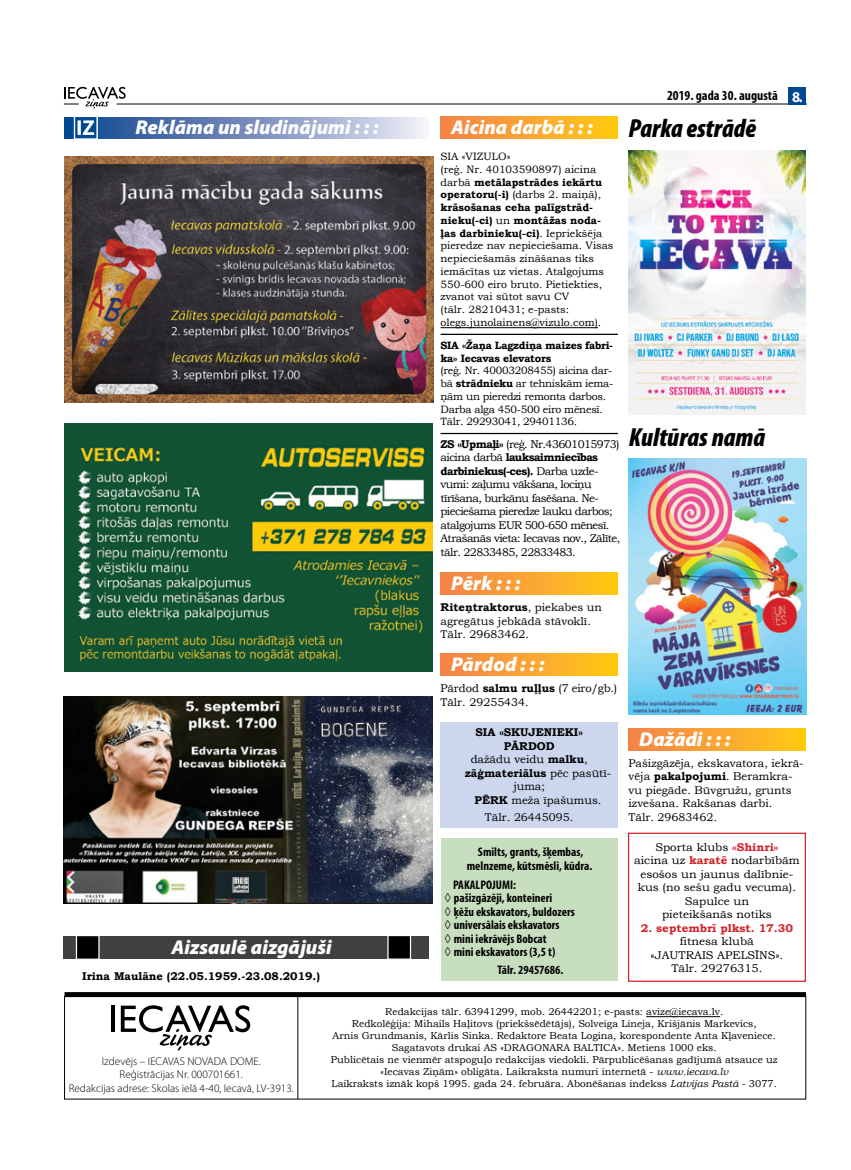
<style>
.page{position:relative;width:851px;height:1170px;background:#fff}
.page>*{position:absolute;margin:0;border:0;box-sizing:border-box;transform-origin:0 0}
.t1{font:italic 900 condensed 26.25px "Myriad Pro";color:#000}
.t2{font:italic 900 20px "Myriad Pro";color:#fff}
.t3{font:700 15px "Myriad Pro";color:#fff}
.t4{font:700 condensed 13.75px "Myriad Pro";color:#000}
.t5{font:700 condensed 12.5px/13.5px "Myriad Pro";color:#000;text-align:center}
.t6{font:11.25px/13.5px "Bookman Old Style";color:#000}
.t7{font:11.25px/13.5px "Bookman Old Style";letter-spacing:-.05em;color:#000}
.t8{font:300 11.25px/13.5px "Myriad Pro";color:#000;text-align:center}
.t9{font:700 11.25px "Bookman Old Style";color:#000}
.t10{font:700 11.25px "Bookman Old Style";color:#d2232a}
.t11{font:10.62px/12.8px "Bookman Old Style";color:#000}
.t12{font:10.62px/12.8px "Bookman Old Style";letter-spacing:-.025em;color:#000}
.t13{font:700 10.62px/12.8px "Bookman Old Style";letter-spacing:-.025em;color:#000}
.t14{font:10px/12px "Bookman Old Style";color:#000;text-align:center}
.s1{font-weight:700}
.s2{font-weight:400}
.s3{font-family:"Bookman Old Style";font-weight:400;font-stretch:normal}
.s4{font-weight:700;color:#d2232a}
.s5{font-style:italic}
</style>
<div class="page">
<hr style="left:117px;top:104px;width:689px;height:1px;background:#000">
<svg style="left:64px;top:87px;width:62px;height:22px"></svg>
<div style="left:788px;top:87px;width:18px;height:18px;background:#004990"></div>
<hr style="left:297px;top:996px;width:1px;height:102px;background:#000">
<hr style="left:111px;top:1005px;width:4px;height:26px;background:#000">
<svg style="left:121px;top:1005px;width:129px;height:45px"></svg>
<hr style="left:646px;top:1016px;width:74px;height:1px;background:#000">
<div style="left:64px;top:992px;width:741px;height:5px;background:#000"></div>
<svg style="left:64px;top:117px;width:361px;height:21px;background:#7f94c1"></svg>
<svg style="left:73px;top:117px;width:25px;height:22px"></svg>
<div style="left:440px;top:117px;width:178px;height:21px;background:linear-gradient(to right,#f5824c,#ffca15)"></div>
<div style="left:440px;top:572px;width:178px;height:22px;background:linear-gradient(to right,#f5824c,#ffca15)"></div>
<div style="left:441px;top:838px;width:177px;height:142px;background:#c7dfbf"></div>
<div style="left:440px;top:653px;width:177px;height:22px;background:linear-gradient(to right,#f5824c,#ffca15)"></div>
<div style="left:64px;top:936px;width:365px;height:22px;background:#404042"></div>
<svg style="left:75px;top:936px;width:25px;height:23px"></svg>
<svg style="left:386px;top:936px;width:25px;height:23px"></svg>
<hr style="left:440px;top:433px;width:178px;height:1px;background:#000">
<hr style="left:440px;top:334px;width:178px;height:1px;background:#000">
<div style="left:628px;top:728px;width:177px;height:22px;background:linear-gradient(to right,#f5824c,#ffca15)"></div>
<div style="left:628px;top:832px;width:177px;height:149px;border:1px solid #d2232a"></div>
<div style="left:440px;top:721px;width:177px;height:106px;background:#ccd7ee"></div>
<img style="left:628px;top:151px;width:177px;height:263px">
<img style="left:64px;top:423px;width:369px;height:248px">
<img style="left:628px;top:458px;width:178px;height:256px">
<hr style="left:440px;top:327px;width:157px;height:1px;background:#000">
<img style="left:64px;top:156px;width:369px;height:246px">
<img style="left:64px;top:696px;width:368px;height:207px">
<h2 class="t2" style="left:135px;top:116px;width:245px">Reklāma un sludinājumi : : :</h2>
<h2 class="t2" style="left:171px;top:935px;width:162px">Aizsaulē aizgājuši</h2>
<p class="t9" style="left:82px;top:967px;width:239px">Irina Maulāne (22.05.1959.-23.08.2019.)</p>
<h2 class="t2" style="left:451px;top:116px;width:143px">Aicina darbā : : :</h2>
<p class="t11" style="left:440px;top:150px;width:174px">SIA «VIZULO»<br>(reģ. Nr. 40103590897) aicina darbā <span class="s1">metālapstrādes iekārtu operatoru(-i)</span> (darbs 2. maiņā), <span class="s1">krāsošanas ceha palīgstrād&shy;nieku(-ci)</span> un <span class="s1">montāžas noda&shy;ļas darbinieku(-ci)</span>. Iepriekšēja pieredze nav nepieciešama. Visas nepieciešamās zināšanas tiks iemācītas uz vietas. Atalgojums<br>550-600 eiro bruto. Pietiekties, zvanot vai sūtot savu CV<br>(tālr. 28210431; e-pasts: olegs.junolainens@vizulo.com).</p>
<p class="t13" style="left:440px;top:339px;width:174px">SIA «Žaņa Lagzdiņa maizes fabri&shy;ka» Iecavas elevators</p>
<p class="t12" style="left:440px;top:364px;width:174px">(reģ. Nr. 40003208455) aicina dar&shy;bā <span class="s1">strādnieku</span> ar tehniskām iema&shy;ņām un pieredzi remonta darbos.<br>Darba alga 450-500 eiro mēnesī.<br>Tālr. 29293041, 29401136.</p>
<p class="t7" style="left:440px;top:437px;width:181px"><span class="s1">ZS «Upmaļi»</span> (reģ. Nr.43601015973) aicina darbā <span class="s1">lauksaimniecības darbiniekus(-ces).</span> Darba uzde&shy;vumi: zaļumu vākšana, lociņu tīrīšana, burkānu fasēšana. Ne&shy;pieciešama pieredze lauku darbos; atalgojums EUR 500-650 mēnesī.<br>Atrašanās vieta: Iecavas nov., Zālīte, tālr. 22833485, 22833483.</p>
<h2 class="t2" style="left:451px;top:571px;width:70px">Pērk : : :</h2>
<p class="t6" style="left:440px;top:600px;width:163px"><span class="s1">Riteņtraktorus</span>, piekabes un agregātus jebkādā stāvoklī.<br>Tālr. 29683462.</p>
<h2 class="t2" style="left:451px;top:652px;width:95px">Pārdod : : :</h2>
<p class="t6" style="left:440px;top:681px;width:178px">Pārdod <span class="s1">salmu ruļļus</span> (7 eiro/gb.)<br>Tālr. 29255434.</p>
<h3 class="t4" style="left:667px;top:87px;width:112px">2019. gada 30. augustā</h3>
<h1 class="t1" style="left:628px;top:114px;width:129px">Parka estrādē</h1>
<h1 class="t1" style="left:628px;top:423px;width:138px">Kultūras namā</h1>
<h3 class="t3" style="left:792px;top:87px;width:12px">8.</h3>
<p class="t9" style="left:475px;top:724px;width:109px">SIA «SKUJENIEKI»</p>
<p class="t9" style="left:503px;top:738px;width:52px">PĀRDOD</p>
<p class="t6" style="left:470px;top:752px;width:119px">dažādu veidu <span class="s1">malku</span>,</p>
<p class="t9" style="left:464px;top:765px;width:148px">zāģmateriālus <span class="s2">pēc pasūtī-</span></p>
<p class="t6" style="left:513px;top:779px;width:33px">juma;</p>
<p class="t6" style="left:474px;top:793px;width:128px"><span class="s1">PĒRK</span> meža īpašumus.</p>
<p class="t6" style="left:485px;top:810px;width:90px">Tālr. 26445095.</p>
<p class="t5" style="left:466px;top:844px;width:127px">Smilts, grants, šķembas, melnzeme, kūtsmēsli, kūdra.</p>
<p class="t5" style="left:444px;top:877px;width:132px;text-align:left;text-indent:8px">PAKALPOJUMI:<br><span class="s3">◊</span> pašizgāzēji, konteineri<br><span class="s3">◊</span> ķēžu ekskavators, buldozers <span class="s3">◊</span> universālais ekskavators<br><span class="s3">◊</span> mini iekrāvējs Bobcat<br><span class="s3">◊</span> mini ekskavators (3,5 t)</p>
<p class="t5" style="left:497px;top:962px;width:68px">Tālr. 29457686.</p>
<h2 class="t2" style="left:639px;top:727px;width:93px">Dažādi : : :</h2>
<p class="t6" style="left:628px;top:756px;width:177px">Pašizgāzēja, ekskavatora, iekrā&shy;vēja <span class="s1">pakalpojumi</span>. Beramkra&shy;vu piegāde. Būvgružu, grunts izvešana. Rakšanas darbi.<br>Tālr. 29683462.</p>
<p class="t6" style="left:634px;top:839px;width:167px;text-align:center">Sporta klubs <span class="s4">«Shinri»<br></span>aicina uz <span class="s4">karatē</span> nodarbībām esošos un jaunus dalībnie&shy;kus (no sešu gadu vecuma).<br>Sapulce un<br>pieteikšanās notiks</p>
<p class="t10" style="left:640px;top:919px;width:154px">2. septembrī plkst. 17.30</p>
<p class="t6" style="left:650px;top:934px;width:134px;text-align:center">fitnesa klubā «JAUTRAIS APELSĪNS».<br>Tālr. 29276315.</p>
<p class="t8" style="left:69px;top:1054px;width:226px">Izdevējs – IECAVAS NOVADA DOME.<br>Reģistrācijas Nr. 000701661.<br>Redakcijas adrese: Skolas ielā 4-40, Iecavā, LV-3913.</p>
<p class="t14" style="left:331px;top:1005px;width:448px">Redakcijas tālr. 63941299, mob. 26442201; e-pasts: avize@iecava.lv.<br>Redkolēģija: Mihails Haļitovs (priekšsēdētājs), Solveiga Lineja, Krišjānis Markevics,<br>Arnis Grundmanis, Kārlis Sinka. Redaktore Beata Logina, korespondente Anta Kļaveniece.<br>Sagatavots drukai AS «DRAGONARA BALTICA». Metiens 1000 eks.<br>Publicētais ne vienmēr atspoguļo redakcijas viedokli. Pārpublicēšanas gadījumā atsauce uz «Iecavas Ziņām» obligāta. Laikraksta numuri internetā - <span class="s5">www.iecava.lv<br></span>Laikraksts iznāk kopš 1995. gada 24. februāra. Abonēšanas indekss <span class="s5">Latvijas Pastā</span> - 3077.</p>
</div>
